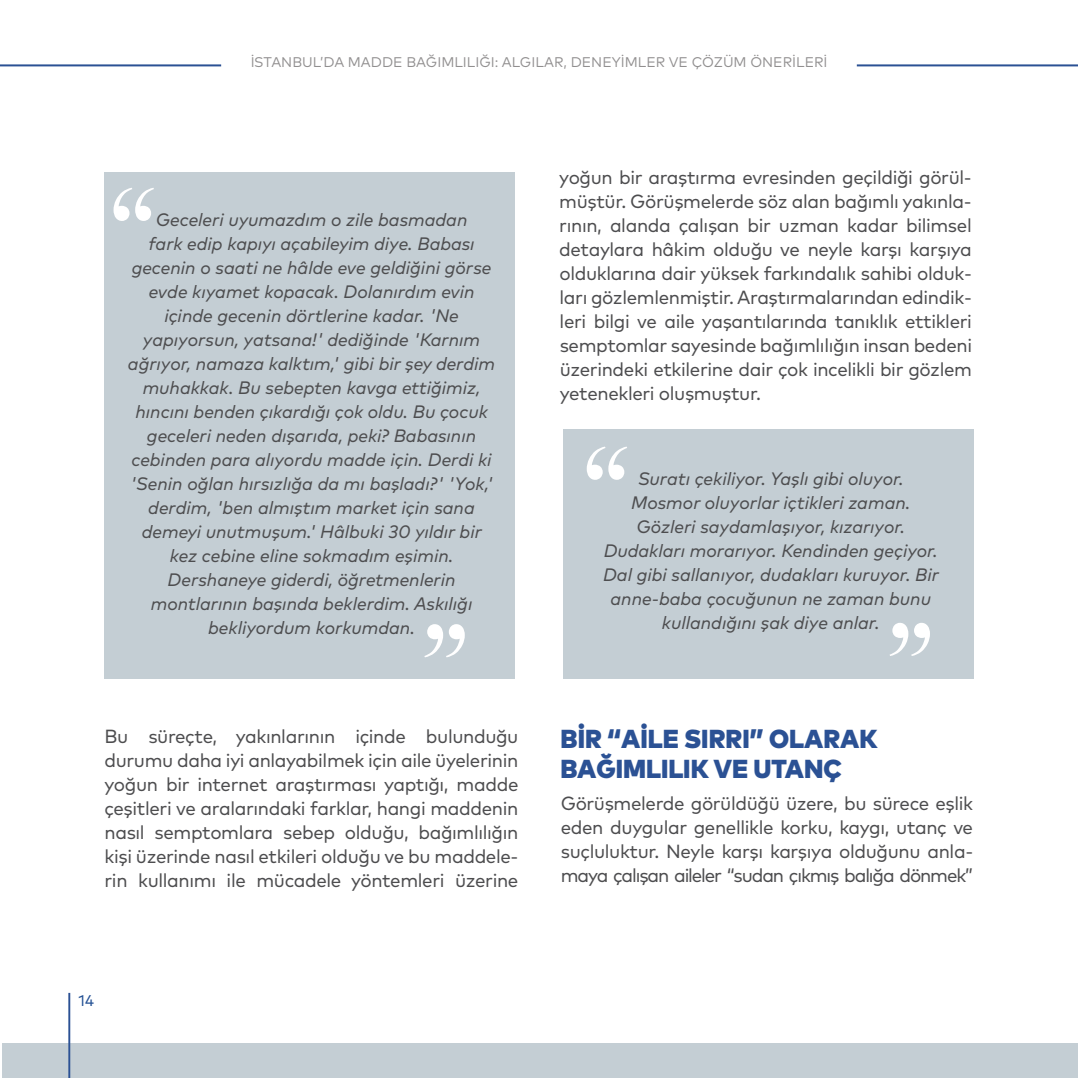
<style>
.page{position:relative;width:1078px;height:1078px;background:#fff}
.page>*{position:absolute;margin:0;border:0;box-sizing:border-box;transform-origin:0 0}
.t1{font:129.8px "Bask Old Face";color:#fff}
.t2{font:900 26px/30px "Mark Pro";color:#2b5194}
.t3{font:19px/24px "Mark Pro";letter-spacing:-.02em;color:#4d4d4f;text-align:justify}
.t4{font:italic 18px/24px "Mark Pro";color:#4d4d4f;text-align:center}
.t5{font:15.6px "Mark Pro";color:#255295}
.t6{font:14px "Mark Pro";color:#231f20}
</style>
<div class="page">
<div style="left:2px;top:1043px;width:1075px;height:34px;background:#c4ced4"></div>
<hr style="left:68px;top:992px;width:2px;height:85px;background:#2b5194">
<hr style="left:0;top:64px;width:221px;height:2px;background:#2b5194">
<hr style="left:856px;top:64px;width:221px;height:2px;background:#2b5194">
<div style="left:104px;top:172px;width:410px;height:506px;background:#c4ced4"></div>
<div style="left:563px;top:429px;width:410px;height:249px;background:#c4ced4"></div>
<p class="t6" style="left:250px;top:52px;width:578px">İSTANBUL’DA MADDE BAĞIMLILIĞI: ALGILAR, DENEYİMLER VE ÇÖZÜM ÖNERİLERİ</p>
<h1 class="t1" style="left:108px;top:162px;width:54px">“</h1>
<p class="t4" style="left:128px;top:206px;width:368px">Geceleri uyumazdım o zile basmadan<br>fark edip kapıyı açabileyim diye. Babası gecenin o saati ne hâlde eve geldiğini görse evde kıyamet kopacak. Dolanırdım evin içinde gecenin dörtlerine kadar. 'Ne yapıyorsun, yatsana!' dediğinde 'Karnım ağrıyor, namaza kalktım,' gibi bir şey derdim muhakkak. Bu sebepten kavga ettiğimiz, hıncını benden çıkardığı çok oldu. Bu çocuk geceleri neden dışarıda, peki? Babasının cebinden para alıyordu madde için. Derdi ki 'Senin oğlan hırsızlığa da mı başladı?' 'Yok,' derdim, 'ben almıştım market için sana demeyi unutmuşum.' Hâlbuki 30 yıldır bir kez cebine eline sokmadım eşimin.<br>Dershaneye giderdi, öğretmenlerin montlarının başında beklerdim. Askılığı bekliyordum korkumdan.</p>
<h1 class="t1" style="left:470px;top:683px;width:54px;rotate:-180deg">“</h1>
<p class="t3" style="left:104px;top:722px;width:415px">Bu süreçte, yakınlarının içinde bulunduğu durumu daha iyi anlayabilmek için aile üyelerinin yoğun bir internet araştırması yaptığı, madde çeşitleri ve aralarındaki farklar, hangi maddenin nasıl semptomlara sebep olduğu, bağımlılığın kişi üzerinde nasıl etkileri olduğu ve bu maddele&shy;rin kullanımı ile mücadele yöntemleri üzerine</p>
<p class="t3" style="left:559px;top:163px;width:414px">yoğun bir araştırma evresinden geçildiği görül&shy;müştür. Görüşmelerde söz alan bağımlı yakınla&shy;rının, alanda çalışan bir uzman kadar bilimsel detaylara hâkim olduğu ve neyle karşı karşıya olduklarına dair yüksek farkındalık sahibi olduk&shy;ları gözlemlenmiştir. Araştırmalarından edindik&shy;leri bilgi ve aile yaşantılarında tanıklık ettikleri semptomlar sayesinde bağımlılığın insan bedeni üzerindeki etkilerine dair çok incelikli bir gözlem yetenekleri oluşmuştur.</p>
<h1 class="t1" style="left:581px;top:421px;width:54px">“</h1>
<p class="t4" style="left:603px;top:465px;width:337px">Suratı çekiliyor. Yaşlı gibi oluyor.<br>Mosmor oluyorlar içtikleri zaman.<br>Gözleri saydamlaşıyor, kızarıyor.<br>Dudakları morarıyor. Kendinden geçiyor.<br>Dal gibi sallanıyor, dudakları kuruyor. Bir anne-baba çocuğunun ne zaman bunu kullandığını şak diye anlar.</p>
<h1 class="t1" style="left:935px;top:681px;width:54px;rotate:-180deg">“</h1>
<h2 class="t2" style="left:560px;top:721px;width:318px">BİR “AİLE SIRRI” OLARAK<br>BAĞIMLILIK VE UTANÇ</h2>
<p class="t3" style="left:560px;top:790px;width:414px">Görüşmelerde görüldüğü üzere, bu sürece eşlik eden duygular genellikle korku, kaygı, utanç ve suçluluktur. Neyle karşı karşıya olduğunu anla&shy;maya çalışan aileler “sudan çıkmış balığa dönmek”</p>
<p class="t5" style="left:79px;top:988px;width:17px">14</p>
</div>
